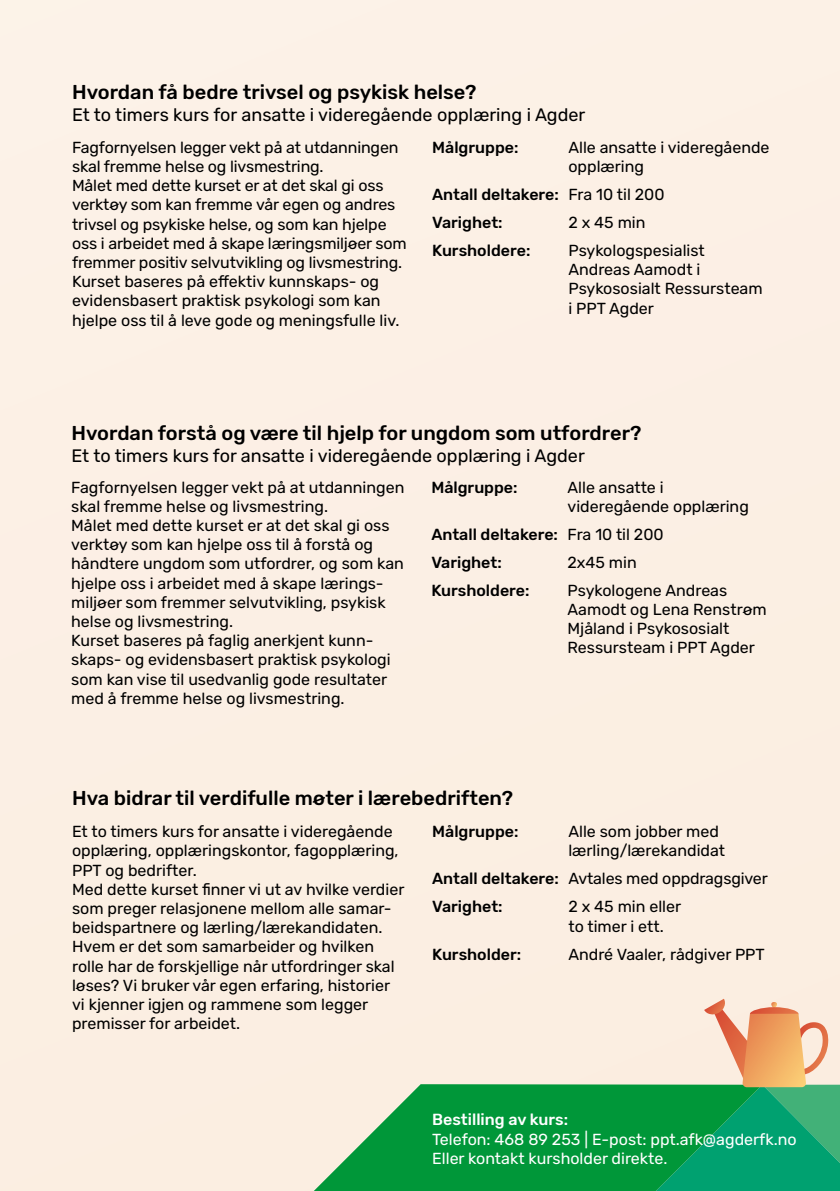
<style>
.page{position:relative;width:840px;height:1191px;background:#fff}
.page>*{position:absolute;margin:0;border:0;box-sizing:border-box;transform-origin:0 0}
.t1{font:500 20px "Rubik";color:#000}
.t2{font:18px "Rubik";color:#000}
.t3{font:16px/19.2px "Rubik";color:#000}
.t4{font:500 16px/28px "Rubik";color:#000}
.t5{font:16px/19.2px "Rubik";color:#fff}
.t6{font:500 16px "Rubik";color:#fff}
.s1{font-weight:400}
</style>
<div class="page">
<div style="left:0;top:0;width:839px;height:1191px;background:#fbefe4"></div>
<svg style="left:314px;top:1084px;width:341px;height:107px;fill:#009739"></svg>
<svg style="left:655px;top:998px;width:184px;height:193px"></svg>
<p class="t1" style="left:72px;top:81px;width:405px">Hvordan få bedre trivsel og psykisk helse?</p>
<p class="t2" style="left:72px;top:104px;width:514px">Et to timers kurs for ansatte i videregående opplæring i Agder</p>
<p class="t3" style="left:72px;top:138px;width:336px">Fagfornyelsen legger vekt på at utdanningen skal fremme helse og livsmestring.<br>Målet med dette kurset er at det skal gi oss verktøy som kan fremme vår egen og andres trivsel og psykiske helse, og som kan hjelpe oss i arbeidet med å skape læringsmiljøer som fremmer positiv selvutvikling og livsmestring.<br>Kurset baseres på effektiv kunnskaps- og evidensbasert praktisk psykologi som kan hjelpe oss til å leve gode og meningsfulle liv.</p>
<p class="t4" style="left:432px;top:134px;width:88px">Målgruppe:</p>
<p class="t3" style="left:568px;top:138px;width:202px">Alle ansatte i videregående opplæring</p>
<p class="t4" style="left:432px;top:181px;width:234px">Antall deltakere: <span class="s1">Fra 10 til 200<br></span>Varighet:</p>
<p class="t3" style="left:568px;top:213px;width:79px">2 x 45 min</p>
<p class="t4" style="left:432px;top:237px;width:100px">Kursholdere:</p>
<p class="t3" style="left:568px;top:241px;width:196px">Psykologspesialist<br>Andreas Aamodt i<br>Psykososialt Ressursteam i PPT Agder</p>
<p class="t1" style="left:71px;top:422px;width:571px">Hvordan forstå og være til hjelp for ungdom som utfordrer?</p>
<p class="t2" style="left:71px;top:445px;width:514px">Et to timers kurs for ansatte i videregående opplæring i Agder</p>
<p class="t3" style="left:71px;top:478px;width:334px">Fagfornyelsen legger vekt på at utdanningen skal fremme helse og livsmestring.<br>Målet med dette kurset er at det skal gi oss verktøy som kan hjelpe oss til å forstå og håndtere ungdom som utfordrer, og som kan hjelpe oss i arbeidet med å skape lærings&shy;miljøer som fremmer selvutvikling, psykisk helse og livsmestring.<br>Kurset baseres på faglig anerkjent kunn&shy;skaps- og evidensbasert praktisk psykologi som kan vise til usedvanlig gode resultater med å fremme helse og livsmestring.</p>
<p class="t4" style="left:431px;top:473px;width:88px">Målgruppe:</p>
<p class="t3" style="left:567px;top:478px;width:183px">Alle ansatte i videregående opplæring</p>
<p class="t4" style="left:431px;top:521px;width:234px">Antall deltakere: <span class="s1">Fra 10 til 200<br></span>Varighet:</p>
<p class="t3" style="left:567px;top:553px;width:71px">2x45 min</p>
<p class="t4" style="left:431px;top:577px;width:100px">Kursholdere:</p>
<p class="t3" style="left:567px;top:581px;width:200px">Psykologene Andreas<br>Aamodt og Lena Renstrøm<br>Mjåland i Psykososialt<br>Ressursteam i PPT Agder</p>
<p class="t1" style="left:72px;top:786px;width:442px">Hva bidrar til verdifulle møter i lærebedriften?</p>
<p class="t3" style="left:72px;top:822px;width:333px">Et to timers kurs for ansatte i videregående opplæring, opplæringskontor, fagopplæring, PPT og bedrifter.<br>Med dette kurset finner vi ut av hvilke verdier som preger relasjonene mellom alle samar&shy;beidspartnere og lærling/lærekandidaten.<br>Hvem er det som samarbeider og hvilken rolle har de forskjellige når utfordringer skal løses? Vi bruker vår egen erfaring, historier vi kjenner igjen og rammene som legger premisser for arbeidet.</p>
<p class="t4" style="left:432px;top:818px;width:88px">Målgruppe:</p>
<p class="t3" style="left:568px;top:822px;width:158px">Alle som jobber med lærling/lærekandidat</p>
<p class="t4" style="left:432px;top:865px;width:337px">Antall deltakere: <span class="s1">Avtales med oppdragsgiver<br></span>Varighet:</p>
<p class="t3" style="left:568px;top:897px;width:114px">2 x 45 min eller to timer i ett.</p>
<p class="t4" style="left:432px;top:940px;width:90px">Kursholder:</p>
<p class="t3" style="left:568px;top:945px;width:198px">André Vaaler, rådgiver PPT</p>
<p class="t6" style="left:432px;top:1110px;width:137px">Bestilling av kurs:</p>
<p class="t5" style="left:432px;top:1129px;width:366px">Telefon: 468 89 253 | E-post: ppt.afk@agderfk.no<br>Eller kontakt kursholder direkte.</p>
</div>
